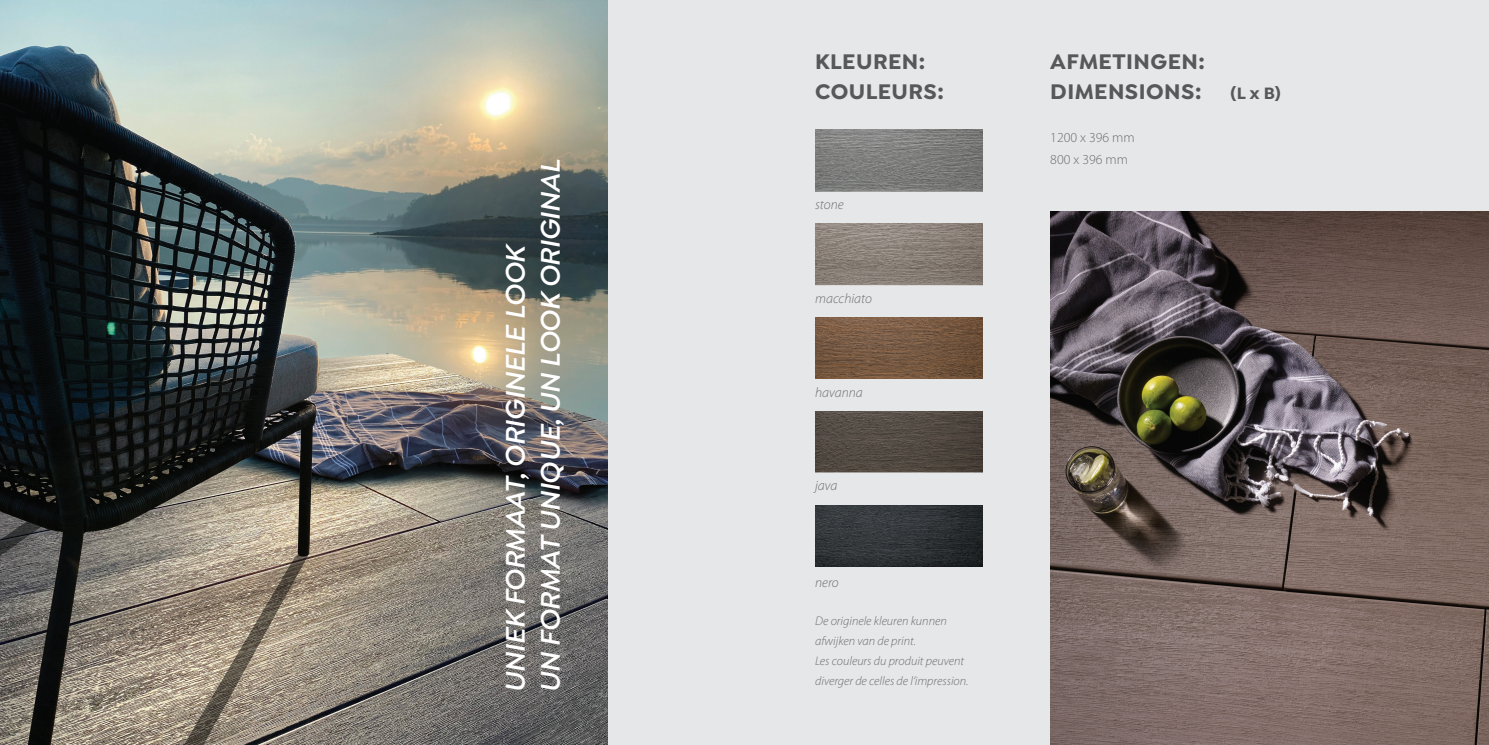
<style>
.page{position:relative;width:1489px;height:745px;background:#fff}
.page>*{position:absolute;margin:0;border:0;box-sizing:border-box;transform-origin:0 0}
.t1{font:italic 600 28.75px/35px "Isidora Sans";letter-spacing:-.015em;color:#fff}
.t2{font:700 22.5px/30px "Isidora Sans";letter-spacing:.02em;color:#57585a}
.t3{font:700 17.5px "Isidora Sans";color:#57585a}
.t4{font:italic 300 13.75px "Myriad Pro";color:#6c6d70}
.t5{font:300 13.75px/22.5px "Myriad Pro";color:#6c6d70}
.t6{font:italic 300 12.5px/20px "Myriad Pro";color:#6c6d70}
</style>
<div class="page">
<div style="left:0;top:0;width:1488px;height:744px;background:#e6e7e9"></div>
<img style="left:0;top:0;width:607px;height:744px">
<img style="left:815px;top:317px;width:167px;height:61px">
<img style="left:815px;top:411px;width:167px;height:61px">
<img style="left:815px;top:224px;width:167px;height:61px">
<img style="left:815px;top:505px;width:167px;height:61px">
<img style="left:815px;top:130px;width:167px;height:61px">
<img style="left:1050px;top:211px;width:438px;height:533px">
<h1 class="t1" style="left:498px;top:692px;width:534px;rotate:-90deg">UNIEK FORMAAT, ORIGINELE LOOK<br>UN FORMAT UNIQUE, UN LOOK ORIGINAL</h1>
<h2 class="t2" style="left:815px;top:46px;width:130px">KLEUREN:<br>COULEURS:</h2>
<p class="t4" style="left:815px;top:196px;width:30px">stone</p>
<p class="t4" style="left:815px;top:290px;width:58px">macchiato</p>
<p class="t4" style="left:815px;top:384px;width:49px">havanna</p>
<p class="t4" style="left:815px;top:477px;width:24px">java</p>
<p class="t4" style="left:815px;top:574px;width:25px">nero</p>
<p class="t6" style="left:815px;top:610px;width:155px">De originele kleuren kunnen afwijken van de print.<br>Les couleurs du produit peuvent diverger de celles de l‘impression.</p>
<h2 class="t2" style="left:1050px;top:46px;width:156px">AFMETINGEN:<br>DIMENSIONS:</h2>
<p class="t5" style="left:1050px;top:126px;width:86px">1200 x 396 mm<br>800 x 396 mm</p>
<h3 class="t3" style="left:1230px;top:82px;width:52px">(L x B)</h3>
</div>
